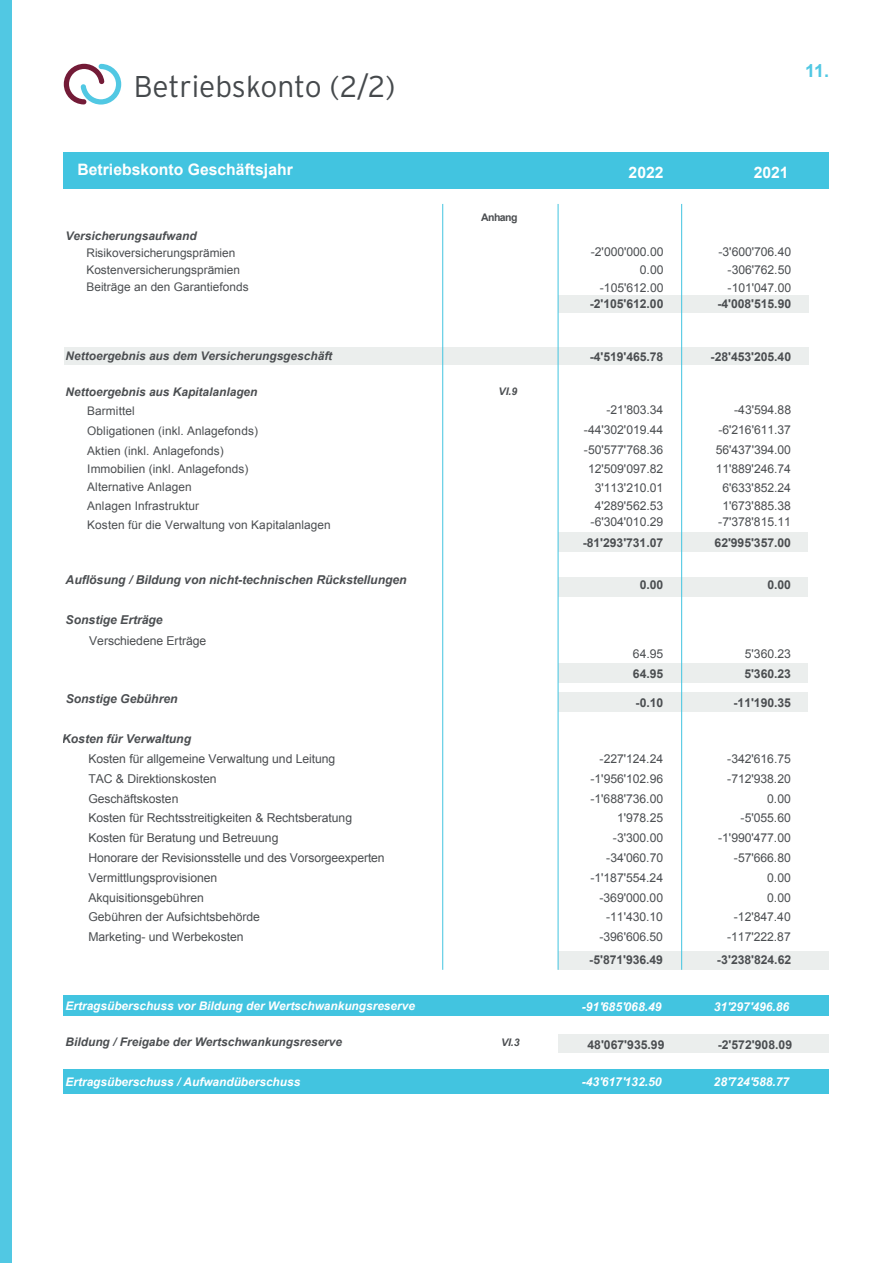
<style>
.page{position:relative;width:893px;height:1263px;background:#fff}
.page>*{position:absolute;margin:0;border:0;box-sizing:border-box;transform-origin:0 0}
.t1{font:300 30px "Interstate";letter-spacing:-.005em;color:#45494c}
.t2{font:700 18px "Arial";color:#51c8e3}
.t3{font:700 15.75px "Arial";color:#fff}
.t4{font:12.15px/19.8px "Arial";letter-spacing:-.005em;color:#4b4e51}
.t5{font:700 12.15px "Arial";letter-spacing:-.005em;color:#4b4e51}
.t6{font:italic 700 12.15px "Arial";letter-spacing:-.005em;color:#4b4e51}
.t7{font:italic 700 12.15px "Arial";letter-spacing:-.005em;color:#fff}
.t8{font:11.85px/17.1px "Arial";letter-spacing:.005em;color:#4b4e51}
.t9{font:italic 700 11.85px "Arial";color:#4b4e51}
.t10{font:italic 700 11.85px "Arial";color:#fff}
.t11{font:italic 700 10.5px "Arial";color:#4b4e51}
.t12{font:700 10.5px "Arial";letter-spacing:-.05em;color:#4b4e51}
.s1{font-weight:700;font-style:italic}
</style>
<div class="page">
<svg style="left:64px;top:64px;width:57px;height:41px"></svg>
<div style="left:559px;top:1034px;width:270px;height:18px;background:#ebeeed"></div>
<div style="left:558px;top:296px;width:250px;height:17px;background:#ebeeed"></div>
<div style="left:64px;top:347px;width:744px;height:18px;background:#ebeeed"></div>
<div style="left:559px;top:533px;width:249px;height:19px;background:#ebeeed"></div>
<div style="left:559px;top:577px;width:249px;height:19px;background:#ebeeed"></div>
<div style="left:559px;top:663px;width:249px;height:19px;background:#ebeeed"></div>
<div style="left:559px;top:693px;width:249px;height:19px;background:#ebeeed"></div>
<div style="left:64px;top:995px;width:765px;height:20px;background:#42c4e0"></div>
<div style="left:559px;top:951px;width:270px;height:18px;background:#ebeeed"></div>
<div style="left:64px;top:1069px;width:765px;height:25px;background:#42c4e0"></div>
<div style="left:64px;top:152px;width:765px;height:37px;background:#42c4e0"></div>
<hr style="left:442px;top:204px;width:1px;height:766px;background:#42c4e0">
<hr style="left:681px;top:204px;width:1px;height:766px;background:#42c4e0">
<hr style="left:558px;top:204px;width:1px;height:766px;background:#42c4e0">
<div style="left:0;top:0;width:12px;height:1263px;background:#51c8e3"></div>
<p class="t1" style="left:134px;top:69px;width:263px">Betriebskonto (2/2)</p>
<p class="t2" style="left:805px;top:59px;width:26px">11.</p>
<p class="t3" style="left:77px;top:159px;width:217px">Betriebskonto Geschäftsjahr</p>
<p class="t3" style="left:629px;top:162px;width:37px">2022</p>
<p class="t3" style="left:754px;top:162px;width:37px">2021</p>
<p class="t8" style="left:86px;top:227px;width:164px;text-indent:-21px"><span class="s1">Versicherungsaufwand<br></span>Risikoversicherungsprämien<br>Kostenversicherungsprämien<br>Beiträge an den Garantiefonds</p>
<p class="t12" style="left:481px;top:211px;width:38px">Anhang</p>
<p class="t9" style="left:66px;top:348px;width:268px">Nettoergebnis aus dem Versicherungsgeschäft</p>
<p class="t9" style="left:66px;top:384px;width:193px">Nettoergebnis aus Kapitalanlagen</p>
<p class="t11" style="left:499px;top:384px;width:20px">VI.9</p>
<p class="t8" style="left:87px;top:401px;width:172px;line-height:19.8px">Barmittel<br>Obligationen (inkl. Anlagefonds)<br>Aktien (inkl. Anlagefonds)</p>
<p class="t8" style="left:87px;top:460px;width:163px;line-height:18.3px">Immobilien (inkl. Anlagefonds)<br>Alternative Anlagen<br>Anlagen Infrastruktur</p>
<p class="t8" style="left:87px;top:517px;width:245px">Kosten für die Verwaltung von Kapitalanlagen</p>
<p class="t6" style="left:66px;top:572px;width:343px">Auflösung / Bildung von nicht-technischen Rückstellungen</p>
<p class="t4" style="left:89px;top:609px;width:119px;line-height:21.3px;text-indent:-24px"><span class="s1">Sonstige Erträge<br></span>Verschiedene Erträge</p>
<p class="t6" style="left:66px;top:691px;width:113px">Sonstige Gebühren</p>
<p class="t4" style="left:88px;top:729px;width:298px;text-indent:-26px"><span class="s1">Kosten für Verwaltung<br></span>Kosten für allgemeine Verwaltung und Leitung<br>TAC &amp; Direktionskosten<br>Geschäftskosten<br>Kosten für Rechtsstreitigkeiten &amp; Rechtsberatung Kosten für Beratung und Betreuung<br>Honorare der Revisionsstelle und des Vorsorgeexperten Vermittlungsprovisionen<br>Akquisitionsgebühren<br>Gebühren der Aufsichtsbehörde<br>Marketing- und Werbekosten</p>
<p class="t10" style="left:66px;top:998px;width:351px">Ertragsüberschuss vor Bildung der Wertschwankungsreserve</p>
<p class="t9" style="left:66px;top:1034px;width:278px">Bildung / Freigabe der Wertschwankungsreserve</p>
<p class="t11" style="left:501px;top:1036px;width:20px">VI.3</p>
<p class="t10" style="left:66px;top:1074px;width:236px">Ertragsüberschuss / Aufwandüberschuss</p>
<p class="t4" style="left:591px;top:242px;width:74px">-2'000'000.00</p>
<p class="t4" style="left:718px;top:242px;width:74px">-3'600'706.40</p>
<p class="t4" style="left:640px;top:260px;width:25px">0.00</p>
<p class="t4" style="left:728px;top:260px;width:65px">-306'762.50</p>
<p class="t4" style="left:600px;top:278px;width:65px">-105'612.00</p>
<p class="t4" style="left:727px;top:278px;width:65px">-101'047.00</p>
<p class="t5" style="left:590px;top:296px;width:75px">-2'105'612.00</p>
<p class="t5" style="left:717px;top:296px;width:75px">-4'008'515.90</p>
<p class="t5" style="left:590px;top:348px;width:75px">-4'519'465.78</p>
<p class="t5" style="left:711px;top:348px;width:82px">-28'453'205.40</p>
<p class="t4" style="left:606px;top:400px;width:58px">-21'803.34</p>
<p class="t4" style="left:734px;top:400px;width:58px">-43'594.88</p>
<p class="t4" style="left:584px;top:420px;width:81px">-44'302'019.44</p>
<p class="t4" style="left:718px;top:420px;width:74px">-6'216'611.37</p>
<p class="t4" style="left:584px;top:440px;width:81px">-50'577'768.36</p>
<p class="t4" style="left:716px;top:440px;width:77px">56'437'394.00</p>
<p class="t4" style="left:588px;top:459px;width:77px">12'509'097.82</p>
<p class="t4" style="left:716px;top:459px;width:77px">11'889'246.74</p>
<p class="t4" style="left:595px;top:478px;width:70px">3'113'210.01</p>
<p class="t4" style="left:722px;top:478px;width:70px">6'633'852.24</p>
<p class="t4" style="left:595px;top:496px;width:70px">4'289'562.53</p>
<p class="t4" style="left:722px;top:496px;width:70px">1'673'885.38</p>
<p class="t4" style="left:591px;top:512px;width:74px">-6'304'010.29</p>
<p class="t4" style="left:718px;top:512px;width:74px">-7'378'815.11</p>
<p class="t5" style="left:583px;top:534px;width:82px">-81'293'731.07</p>
<p class="t5" style="left:715px;top:534px;width:78px">62'995'357.00</p>
<p class="t5" style="left:640px;top:576px;width:25px">0.00</p>
<p class="t5" style="left:767px;top:576px;width:25px">0.00</p>
<p class="t4" style="left:633px;top:644px;width:32px">64.95</p>
<p class="t4" style="left:745px;top:644px;width:48px">5'360.23</p>
<p class="t5" style="left:633px;top:665px;width:32px">64.95</p>
<p class="t5" style="left:744px;top:665px;width:48px">5'360.23</p>
<p class="t5" style="left:636px;top:695px;width:29px">-0.10</p>
<p class="t5" style="left:733px;top:695px;width:59px">-11'190.35</p>
<p class="t4" style="left:600px;top:749px;width:65px">-227'124.24</p>
<p class="t4" style="left:727px;top:749px;width:65px">-342'616.75</p>
<p class="t4" style="left:590px;top:769px;width:74px">-1'956'102.96</p>
<p class="t4" style="left:727px;top:769px;width:65px">-712'938.20</p>
<p class="t4" style="left:590px;top:789px;width:74px">-1'688'736.00</p>
<p class="t4" style="left:767px;top:789px;width:25px">0.00</p>
<p class="t4" style="left:617px;top:808px;width:48px">1'978.25</p>
<p class="t4" style="left:741px;top:808px;width:52px">-5'055.60</p>
<p class="t4" style="left:613px;top:828px;width:52px">-3'300.00</p>
<p class="t4" style="left:718px;top:828px;width:74px">-1'990'477.00</p>
<p class="t4" style="left:606px;top:848px;width:58px">-34'060.70</p>
<p class="t4" style="left:734px;top:848px;width:58px">-57'666.80</p>
<p class="t4" style="left:590px;top:868px;width:74px">-1'187'554.24</p>
<p class="t4" style="left:767px;top:868px;width:25px">0.00</p>
<p class="t4" style="left:599px;top:887px;width:65px">-369'000.00</p>
<p class="t4" style="left:767px;top:887px;width:25px">0.00</p>
<p class="t4" style="left:606px;top:907px;width:58px">-11'430.10</p>
<p class="t4" style="left:734px;top:907px;width:58px">-12'847.40</p>
<p class="t4" style="left:599px;top:927px;width:65px">-396'606.50</p>
<p class="t4" style="left:727px;top:927px;width:65px">-117'222.87</p>
<p class="t5" style="left:589px;top:952px;width:75px">-5'871'936.49</p>
<p class="t5" style="left:717px;top:952px;width:76px">-3'238'824.62</p>
<p class="t7" style="left:582px;top:998px;width:81px">-91'685'068.49</p>
<p class="t7" style="left:714px;top:998px;width:77px">31'297'496.86</p>
<p class="t5" style="left:587px;top:1036px;width:79px">48'067'935.99</p>
<p class="t5" style="left:718px;top:1036px;width:76px">-2'572'908.09</p>
<p class="t7" style="left:582px;top:1074px;width:81px">-43'617'132.50</p>
<p class="t7" style="left:714px;top:1074px;width:77px">28'724'588.77</p>
</div>
